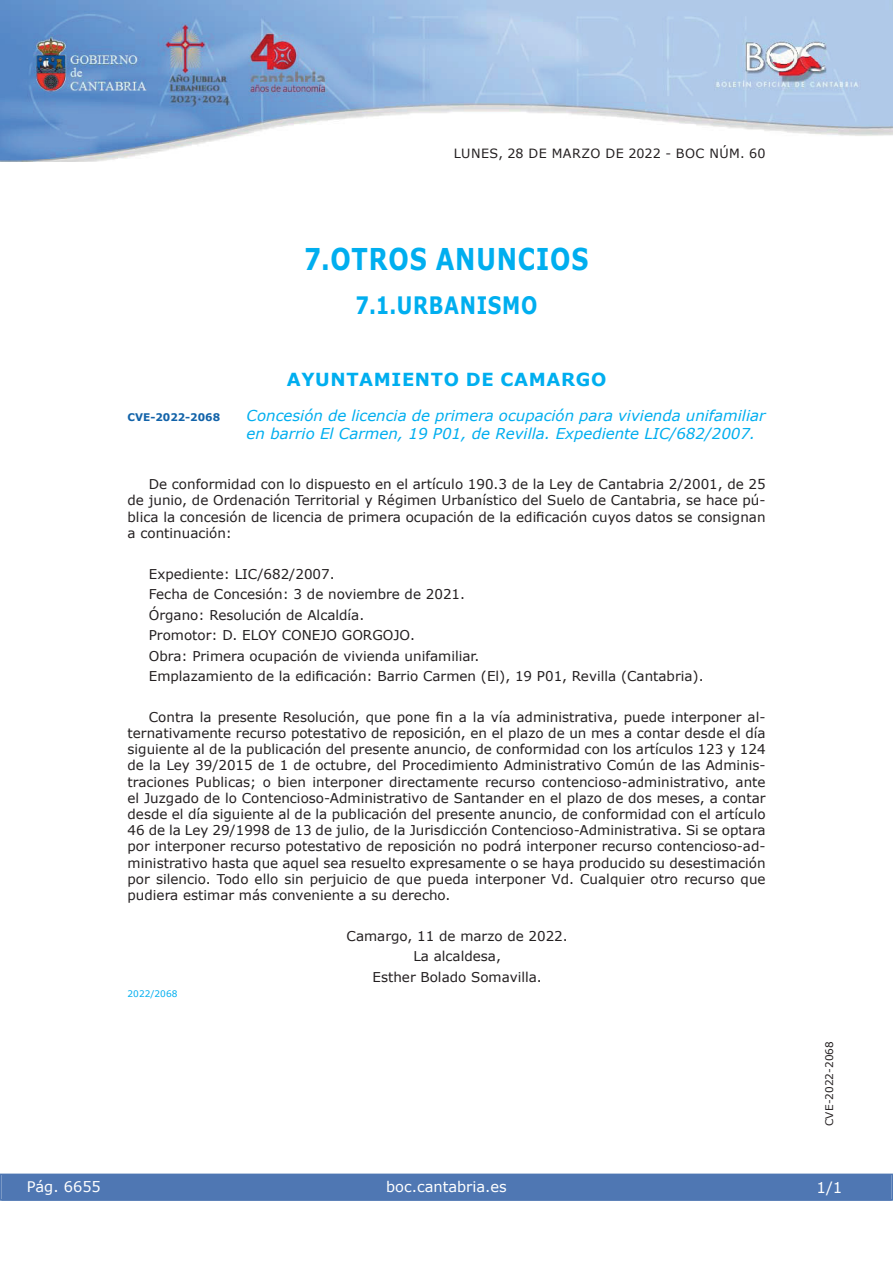
<style>
.page{position:relative;width:893px;height:1263px;background:#fff}
.page>*{position:absolute;margin:0;border:0;box-sizing:border-box;transform-origin:0 0}
.t1{font:700 30px "Verdana";letter-spacing:.035em;color:#00aeef;scale:.8 1}
.t2{font:700 24px "Verdana";letter-spacing:.035em;color:#00aeef;scale:.8 1}
.t3{font:700 18px "Verdana";letter-spacing:.035em;color:#00aeef}
.t4{font:italic 15px/18px "Verdana";color:#00aeef}
.t5{font:15px "Verdana";color:#fff}
.t6{font:14.55px "Verdana";color:#fff}
.t7{font:13.5px/16.2px "Verdana";color:#231f20;text-align:justify}
.t8{font:12.75px "Verdana";letter-spacing:.035em;color:#231f20}
.t9{font:10.5px "Verdana";color:#231f20}
.t10{font:700 10.5px "Verdana";color:#1263a9}
.t11{font:9px "Verdana";color:#00aeef}
</style>
<div class="page">
<img style="left:0;top:0;width:893px;height:161px">
<div style="left:1px;top:1174px;width:890px;height:27px;background:#4f77b3"></div>
<div style="left:0;top:1174px;width:893px;height:27px;border:1px solid #4f77b3"></div>
<p class="t8" style="left:454px;top:145px;width:313px">LUNES, 28 DE MARZO DE 2022 - BOC NÚM. 60</p>
<h1 class="t1" style="left:304px;top:240px;width:357px">7.OTROS ANUNCIOS</h1>
<h2 class="t2" style="left:355px;top:290px;width:229px">7.1.URBANISMO</h2>
<h3 class="t3" style="left:287px;top:368px;width:321px">AYUNTAMIENTO DE CAMARGO</h3>
<p class="t10" style="left:128px;top:410px;width:94px">CVE-2022-2068</p>
<p class="t4" style="left:247px;top:406px;width:520px">Concesión de licencia de primera ocupación para vivienda unifamiliar en barrio El Carmen, 19 P01, de Revilla. Expediente LIC/682/2007.</p>
<p class="t7" style="left:128px;top:476px;width:640px;text-indent:21px">De conformidad con lo dispuesto en el artículo 190.3 de la Ley de Cantabria 2/2001, de 25 de junio, de Ordenación Territorial y Régimen Urbanístico del Suelo de Cantabria, se hace pú&shy;blica la concesión de licencia de primera ocupación de la edificación cuyos datos se consignan a continuación:</p>
<p class="t7" style="left:149px;top:563px;width:556px;line-height:20.4px;text-align:left">Expediente: LIC/682/2007.<br>Fecha de Concesión: 3 de noviembre de 2021.<br>Órgano: Resolución de Alcaldía.<br>Promotor: D. ELOY CONEJO GORGOJO.<br>Obra: Primera ocupación de vivienda unifamiliar.<br>Emplazamiento de la edificación: Barrio Carmen (El), 19 P01, Revilla (Cantabria).</p>
<p class="t7" style="left:128px;top:708px;width:639px;text-indent:21px">Contra la presente Resolución, que pone fin a la vía administrativa, puede interponer al&shy;ternativamente recurso potestativo de reposición, en el plazo de un mes a contar desde el día siguiente al de la publicación del presente anuncio, de conformidad con los artículos 123 y 124 de la Ley 39/2015 de 1 de octubre, del Procedimiento Administrativo Común de las Adminis&shy;traciones Publicas; o bien interponer directamente recurso contencioso-administrativo, ante el Juzgado de lo Contencioso-Administrativo de Santander en el plazo de dos meses, a contar desde el día siguiente al de la publicación del presente anuncio, de conformidad con el artículo 46 de la Ley 29/1998 de 13 de julio, de la Jurisdicción Contencioso-Administrativa. Si se optara por interponer recurso potestativo de reposición no podrá interponer recurso contencioso-ad&shy;ministrativo hasta que aquel sea resuelto expresamente o se haya producido su desestimación por silencio. Todo ello sin perjuicio de que pueda interponer Vd. Cualquier otro recurso que pudiera estimar más conveniente a su derecho.</p>
<p class="t7" style="left:347px;top:925px;width:223px;line-height:20.4px;text-align:center">Camargo, 11 de marzo de 2022.<br>La alcaldesa,<br>Esther Bolado Somavilla.</p>
<p class="t11" style="left:128px;top:988px;width:51px">2022/2068</p>
<p class="t6" style="left:27px;top:1177px;width:76px">Pág. 6655</p>
<p class="t6" style="left:386px;top:1178px;width:122px">boc.cantabria.es</p>
<p class="t9" style="left:823px;top:1126px;width:87px;rotate:-90deg">CVE-2022-2068</p>
<p class="t5" style="left:816px;top:1178px;width:27px">1/1</p>
</div>
